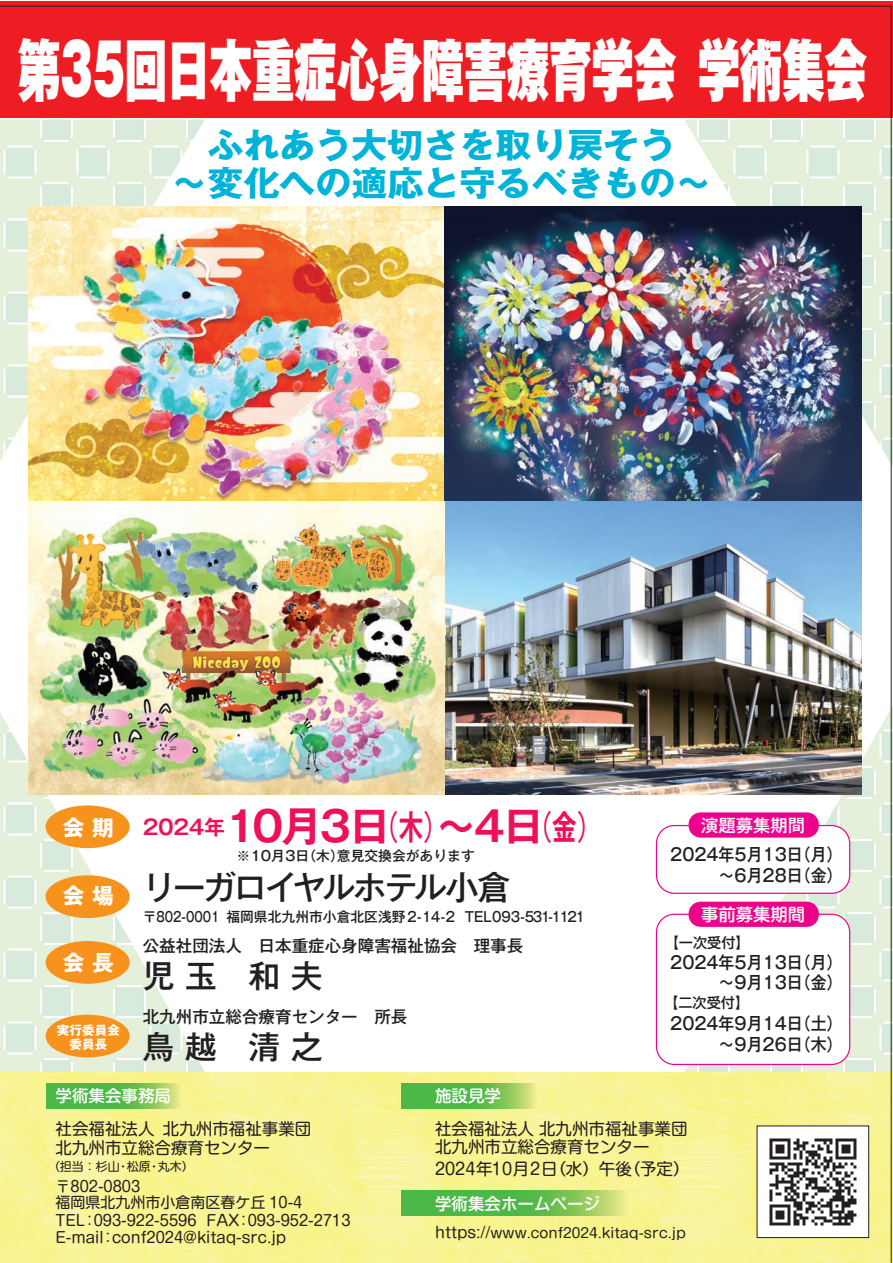
<style>
.page{position:relative;width:893px;height:1263px;background:#fff}
.page>*{position:absolute;margin:0;border:0;box-sizing:border-box;transform-origin:0 0}
.t1{font:900 67.65px "Gothic MB101 Pr 5";color:#fff;scale:.63 1}
.t2{font:700 41.4px "Gothic MB101 Pr 5 De";letter-spacing:-.06em;color:#ee1059}
.t3{font:700 34.2px/37.5px "Gothic MB101 Pr 5";color:#00b3d9;text-align:center;scale:1.05 1}
.t4{font:500 33.15px "Gothic MB101 Pr 5";letter-spacing:-.07em;color:#231f20}
.t5{font:500 31.65px "Gothic MB101 Pr 5";color:#231f20}
.t6{font:700 21.75px "Gothic MB101 Pr 5";color:#fff}
.t7{font:500 17.4px/20.5px "Gothic MB101 Pr 5";color:#231f20;text-align:right;scale:.92 1}
.t8{font:500 17.4px "Shin M Go";color:#fff}
.t9{font:500 17.4px "Gothic MB101 Pr 5";color:#fff}
.t10{font:16.5px/19.5px "Shin M Go";color:#231f20}
.t11{font:500 16.5px "Gothic MB101 Pr 5";color:#231f20}
.t12{font:500 16.5px "Shin M Go";color:#fff}
.t13{font:15px/16.5px "Shin M Go";color:#231f20}
.t14{font:500 14.1px "Shin M Go";color:#231f20}
.t15{font:500 13.8px "Gothic MB101 Pr 5";color:#231f20}
.t16{font:13.5px "Shin M Go";color:#231f20;scale:1.04 1}
.t17{font:700 12.45px/14.1px "Gothic MB101 Pr 5";letter-spacing:.01em;color:#fff;text-align:center}
.t18{font:12px "Shin M Go";color:#231f20}
.s1{font-family:"Gothic MB101 Pr 5";font-weight:400;font-size:34.2px}
.s2{font-size:34.2px}
.s3{font-size:15px}
</style>
<div class="page">
<svg style="left:0;top:1px;width:892px;height:117px;background:#dd1d22"></svg>
<img style="left:0;top:6px;width:891px;height:1257px">
<h1 class="t1" style="left:18px;top:13px;width:1349px">第35回日本重症心身障害療育学会　学術集会</h1>
<h3 class="t3" style="left:172px;top:124px;width:516px">ふれあう大切さを取り戻そう<br>～変化への適応と守るべきもの～</h3>
<h3 class="t6" style="left:63px;top:809px;width:53px">会 期</h3>
<h2 class="t2" style="left:143px;top:792px;width:460px"><sup>2024年</sup>10月3日<span class="s1">（</span><span class="s2">木</span><span class="s1">）</span>～4日<span class="s1">（</span><span class="s2">金</span><span class="s1">）</span></h2>
<p class="t15" style="left:237px;top:844px;width:240px">※10月3日（木）意見交換会があります</p>
<h3 class="t4" style="left:63px;top:860px;width:449px"><sub>会</sub> <sub>場</sub> リーガロイヤルホテル小倉</h3>
<p class="t15" style="left:143px;top:905px;width:444px">〒802-0001　福岡県北九州市小倉北区浅野２-１４-２ TEL093-531-1121</p>
<h3 class="t6" style="left:63px;top:944px;width:53px">会 長</h3>
<p class="t17" style="left:57px;top:1022px;width:65px">実行委員会委員長</p>
<p class="t11" style="left:143px;top:932px;width:382px">公益社団法人　日本重症心身障害福祉協会　理事長</p>
<h3 class="t5" style="left:143px;top:949px;width:181px">児 玉　和 夫</h3>
<p class="t11" style="left:143px;top:1003px;width:266px">北九州市立総合療育センター　所長</p>
<h3 class="t5" style="left:143px;top:1020px;width:181px">鳥 越　清 之</h3>
<p class="t9" style="left:701px;top:811px;width:105px">演題募集期間</p>
<p class="t7" style="left:670px;top:843px;width:189px">2024年5月13日（月）～6月28日（金）</p>
<p class="t8" style="left:701px;top:902px;width:105px">事前募集期間</p>
<p class="t14" style="left:665px;top:932px;width:87px">【一次受付】</p>
<p class="t7" style="left:670px;top:950px;width:189px">2024年5月13日（月）～9月13日（金）</p>
<p class="t7" style="left:670px;top:1012px;width:189px">2024年9月14日（土）～9月26日（木）</p>
<p class="t14" style="left:664px;top:992px;width:87px">【二次受付】</p>
<p class="t12" style="left:56px;top:1083px;width:117px">学術集会事務局</p>
<p class="t10" style="left:56px;top:1117px;width:257px">社会福祉法人　北九州市福祉事業団北九州市立総合療育センター</p>
<p class="t18" style="left:48px;top:1158px;width:147px">（担当：杉山・松原・丸木）</p>
<p class="t13" style="left:56px;top:1177px;width:248px">〒802-0803<br>福岡県北九州市小倉南区春ケ丘 10-4</p>
<p class="t13" style="left:56px;top:1211px;width:296px">TEL：093-922-5596 FAX：093-952-2713<br>E-mail：conf2024@kitaq-src.jp</p>
<p class="t12" style="left:435px;top:1083px;width:67px">施設見学</p>
<p class="t10" style="left:435px;top:1118px;width:254px;line-height:18px">社会福祉法人　北九州市福祉事業団北九州市立総合療育センター</p>
<p class="t10" style="left:435px;top:1158px;width:256px">2024年10月2日（水）午後（予定）</p>
<p class="t12" style="left:435px;top:1192px;width:166px">学術集会ホームページ</p>
<p class="t16" style="left:435px;top:1223px;width:242px"><span class="s3">https://</span>www.conf2024.kitaq-src.jp</p>
</div>
